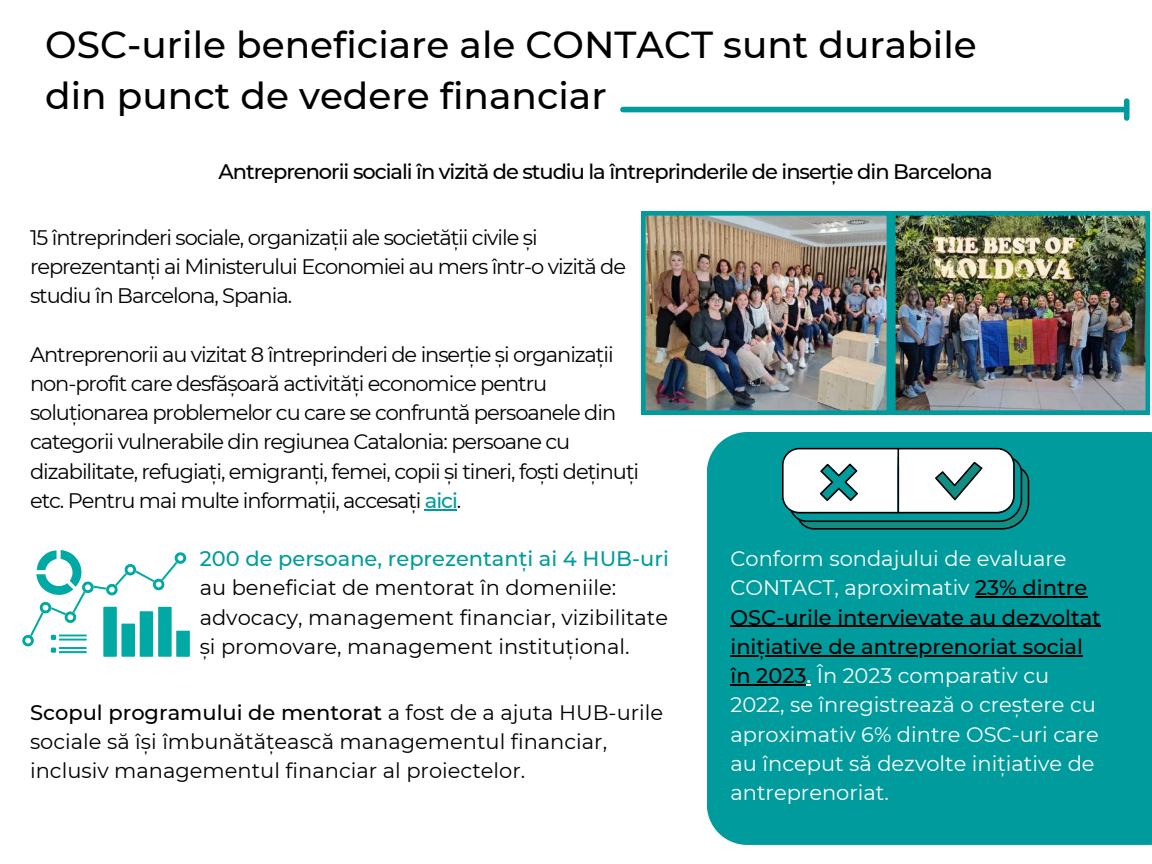
<style>
.page{position:relative;width:1152px;height:864px;background:#fff}
.page>*{position:absolute;margin:0;border:0;box-sizing:border-box;transform-origin:0 0}
.t1{font:500 37.5px/51.8px "Montserrat";color:#000}
.t2{font:21px/29.2px "Montserrat";letter-spacing:-.05em;color:#000}
.t3{font:21px/29.2px "Montserrat";color:#000}
.t4{font:21px/29.2px "Montserrat";color:#fff}
.t5{font:500 21px "Montserrat";letter-spacing:-.05em;color:#000}
.t6{font:500 21px "Montserrat";color:#009c9d}
.s1{font-weight:500;color:#009c9d}
.s2{font-weight:500}
.s3{font-weight:500;color:#000}
</style>
<div class="page">
<div style="left:623px;top:107px;width:501px;height:5px;background:#009c9d"></div>
<div style="left:1124px;top:101px;width:6px;height:17px;background:#009c9d"></div>
<div style="left:707px;top:432px;width:445px;height:413px;background:#009c9d"></div>
<svg style="left:782px;top:448px;width:247px;height:82px"></svg>
<svg style="left:22px;top:550px;width:168px;height:107px"></svg>
<img style="left:891px;top:211px;width:259px;height:204px">
<img style="left:641px;top:211px;width:250px;height:204px">
<hr style="left:975px;top:597px;width:112px;height:1px;background:#000">
<hr style="left:731px;top:626px;width:370px;height:1px;background:#000">
<hr style="left:731px;top:655px;width:352px;height:1px;background:#000">
<hr style="left:731px;top:684px;width:75px;height:1px;background:#000">
<hr style="left:425px;top:509px;width:32px;height:1px;background:#009c9d">
<h1 class="t1" style="left:45px;top:18px;width:933px">OSC-urile beneficiare ale CONTACT sunt durabile din punct de vedere financiar</h1>
<p class="t5" style="left:219px;top:159px;width:776px">Antreprenorii sociali în vizită de studiu la întreprinderile de inserție din Barcelona</p>
<p class="t2" style="left:30px;top:223px;width:598px">15 întreprinderi sociale, organizații ale societății civile și reprezentanți ai Ministerului Economiei au mers într-o vizită de studiu în Barcelona, Spania.</p>
<p class="t2" style="left:30px;top:340px;width:611px">Antreprenorii au vizitat 8 întreprinderi de inserție și organizații non-profit care desfășoară activități economice pentru soluționarea problemelor cu care se confruntă persoanele din categorii vulnerabile din regiunea Catalonia: persoane cu dizabilitate, refugiați, emigranți, femei, copii și tineri, foști deținuți etc. Pentru mai multe informații, accesați <span class="s1">aici</span>.</p>
<p class="t6" style="left:200px;top:546px;width:471px">200 de persoane, reprezentanți ai 4 HUB-uri</p>
<p class="t3" style="left:200px;top:573px;width:470px">au beneficiat de mentorat în domeniile: advocacy, management financiar, vizibilitate și promovare, management instituțional.</p>
<p class="t3" style="left:30px;top:697px;width:635px"><span class="s2">Scopul programului de mentorat</span> a fost de a ajuta HUB-urile sociale să își îmbunătățească managementul financiar, inclusiv managementul financiar al proiectelor.</p>
<p class="t4" style="left:731px;top:544px;width:372px">Conform sondajului de evaluare<br>CONTACT, aproximativ <span class="s3">23% dintre<br>OSC-urile intervievate au dezvoltat inițiative de antreprenoriat social în 2023</span><span class="s2">.</span> În 2023 comparativ cu<br>2022, se înregistrează o creștere cu aproximativ 6% dintre OSC-uri care au început să dezvolte inițiative de antreprenoriat.</p>
</div>
